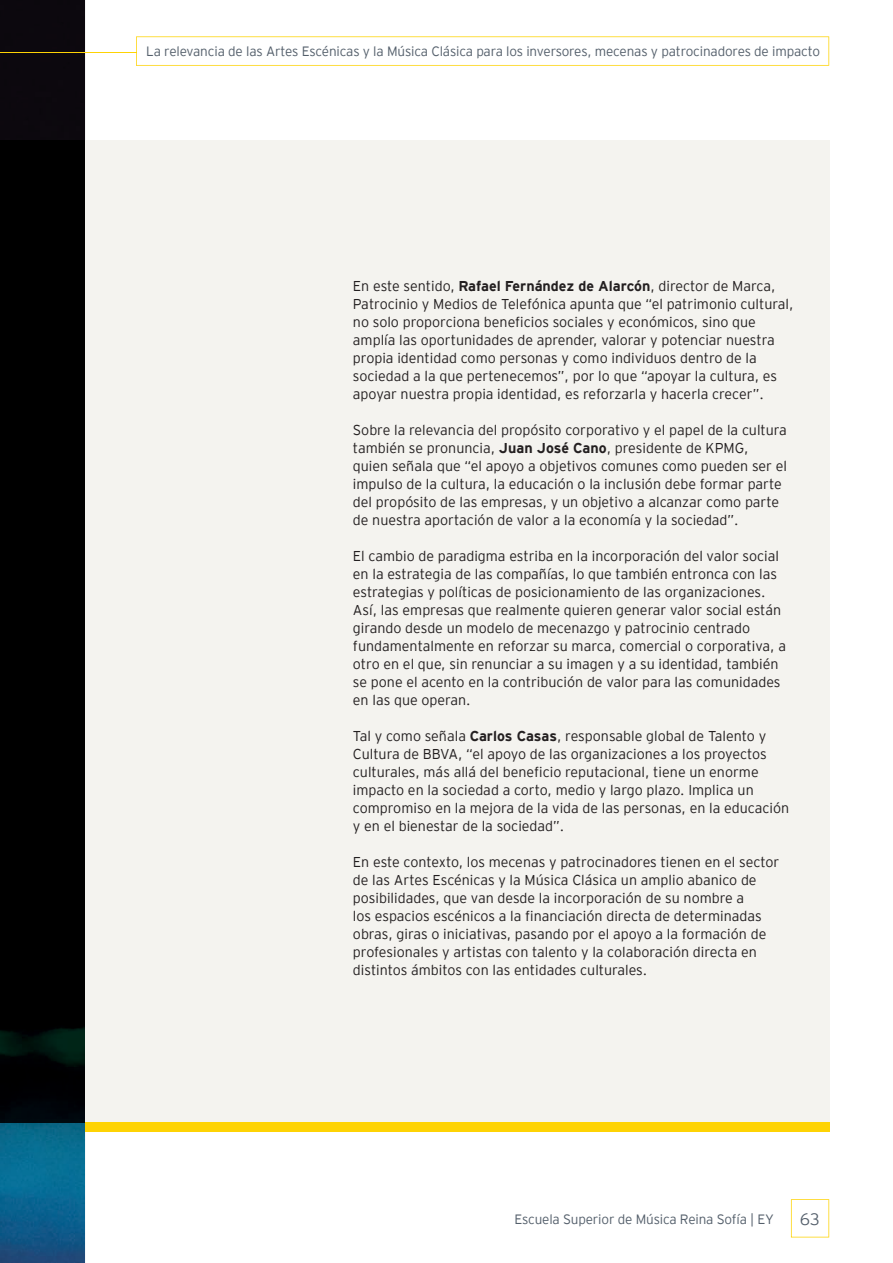
<style>
.page{position:relative;width:893px;height:1263px;background:#fff}
.page>*{position:absolute;margin:0;border:0;box-sizing:border-box;transform-origin:0 0}
.t1{font:300 16.5px "EY Interstate";color:#545f6b}
.t2{font:300 14.25px/18px "EY Interstate";color:#231f20}
.t3{font:300 13.5px "EY Interstate";letter-spacing:-.01em;color:#545f6b}
.s1{font-weight:700}
</style>
<div class="page">
<img style="left:0;top:0;width:85px;height:1263px">
<div style="left:0;top:140px;width:85px;height:983px;background:#000"></div>
<div style="left:85px;top:140px;width:744px;height:983px;background:#f4f3ef"></div>
<div style="left:85px;top:1123px;width:744px;height:9px;background:#fed304"></div>
<svg style="left:791px;top:1199px;width:38px;height:38px"></svg>
<hr style="left:0;top:52px;width:137px;height:1px;background:#fed304">
<svg style="left:136px;top:36px;width:693px;height:30px"></svg>
<p class="t3" style="left:146px;top:42px;width:675px">La relevancia de las Artes Escénicas y la Música Clásica para los inversores, mecenas y patrocinadores de impacto</p>
<p class="t2" style="left:353px;top:276px;width:441px">En este sentido, <span class="s1">Rafael Fernández de Alarcón</span>, director de Marca, Patrocinio y Medios de Telefónica apunta que “el patrimonio cultural, no solo proporciona beneficios sociales y económicos, sino que amplía las oportunidades de aprender, valorar y potenciar nuestra propia identidad como personas y como individuos dentro de la sociedad a la que pertenecemos”, por lo que “apoyar la cultura, es apoyar nuestra propia identidad, es reforzarla y hacerla crecer”.</p>
<p class="t2" style="left:353px;top:420px;width:436px">Sobre la relevancia del propósito corporativo y el papel de la cultura también se pronuncia, <span class="s1">Juan José Cano</span>, presidente de KPMG,<br>quien señala que “el apoyo a objetivos comunes como pueden ser el impulso de la cultura, la educación o la inclusión debe formar parte del propósito de las empresas, y un objetivo a alcanzar como parte de nuestra aportación de valor a la economía y la sociedad”.</p>
<p class="t2" style="left:353px;top:546px;width:435px">El cambio de paradigma estriba en la incorporación del valor social en la estrategia de las compañías, lo que también entronca con las estrategias y políticas de posicionamiento de las organizaciones.<br>Así, las empresas que realmente quieren generar valor social están girando desde un modelo de mecenazgo y patrocinio centrado fundamentalmente en reforzar su marca, comercial o corporativa, a otro en el que, sin renunciar a su imagen y a su identidad, también se pone el acento en la contribución de valor para las comunidades en las que operan.</p>
<p class="t2" style="left:353px;top:726px;width:438px">Tal y como señala <span class="s1">Carlos Casas</span>, responsable global de Talento y Cultura de BBVA, “el apoyo de las organizaciones a los proyectos culturales, más allá del beneficio reputacional, tiene un enorme impacto en la sociedad a corto, medio y largo plazo. Implica un compromiso en la mejora de la vida de las personas, en la educación y en el bienestar de la sociedad”.</p>
<p class="t2" style="left:353px;top:852px;width:428px">En este contexto, los mecenas y patrocinadores tienen en el sector de las Artes Escénicas y la Música Clásica un amplio abanico de posibilidades, que van desde la incorporación de su nombre a<br>los espacios escénicos a la financiación directa de determinadas obras, giras o iniciativas, pasando por el apoyo a la formación de profesionales y artistas con talento y la colaboración directa en distintos ámbitos con las entidades culturales.</p>
<p class="t3" style="left:514px;top:1209px;width:261px">Escuela Superior de Música Reina Sofía | EY</p>
<p class="t1" style="left:800px;top:1207px;width:20px">63</p>
</div>
